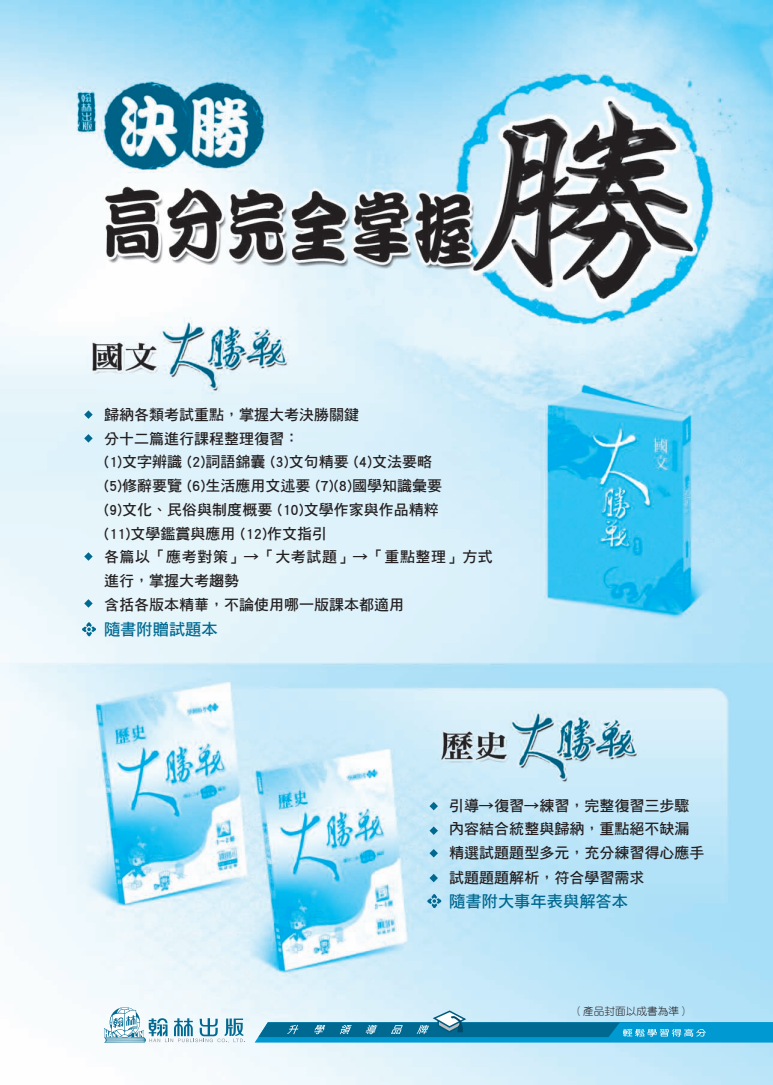
<style>
.page{position:relative;width:773px;height:1085px;background:#fff}
.page>*{position:absolute;margin:0;border:0;box-sizing:border-box;transform-origin:0 0}
.t1{font:16.25px "DF Hei Std W7";color:#006991}
.t2{font:15px/23.8px "DF Hei Std W7";color:#231f20}
.t3{font:10.62px "DF Yuan Std W3";color:#231f20}
</style>
<div class="page">
<img style="left:0;top:0;width:772px;height:1084px">
<svg style="left:254px;top:1009px;width:518px;height:33px;background:#59aecf"></svg>
<svg style="left:104px;top:1006px;width:141px;height:36px"></svg>
<svg style="left:84px;top:410px;width:9px;height:9px"></svg>
<svg style="left:84px;top:434px;width:9px;height:8px"></svg>
<svg style="left:84px;top:552px;width:9px;height:8px"></svg>
<svg style="left:84px;top:599px;width:9px;height:8px"></svg>
<svg style="left:82px;top:622px;width:14px;height:14px"></svg>
<svg style="left:429px;top:801px;width:9px;height:9px"></svg>
<svg style="left:429px;top:826px;width:9px;height:8px"></svg>
<svg style="left:429px;top:848px;width:9px;height:9px"></svg>
<svg style="left:429px;top:873px;width:9px;height:9px"></svg>
<svg style="left:427px;top:893px;width:14px;height:15px"></svg>
<p class="t2" style="left:104px;top:402px;width:390px">歸納各類考試重點，掌握大考決勝關鍵<br>分十二篇進行課程整理復習：<br>(1)文字辨識 (2)詞語錦囊 (3)文句精要 (4)文法要略<br>(5)修辭要覽 (6)生活應用文述要 (7)(8)國學知識彙要<br>(9)文化、民俗與制度概要 (10)文學作家與作品精粹<br>(11)文學鑑賞與應用 (12)作文指引<br>各篇以「應考對策」→「大考試題」→「重點整理」方式進行，掌握大考趨勢<br>含括各版本精華，不論使用哪一版課本都適用</p>
<p class="t1" style="left:104px;top:620px;width:115px">隨書附贈試題本</p>
<p class="t2" style="left:449px;top:793px;width:256px">引導→復習→練習，完整復習三步驟內容結合統整與歸納，重點絕不缺漏精選試題題型多元，充分練習得心應手試題題題解析，符合學習需求</p>
<p class="t1" style="left:449px;top:892px;width:180px">隨書附大事年表與解答本</p>
<p class="t3" style="left:572px;top:1005px;width:118px">（產品封面以成書為準）</p>
</div>
